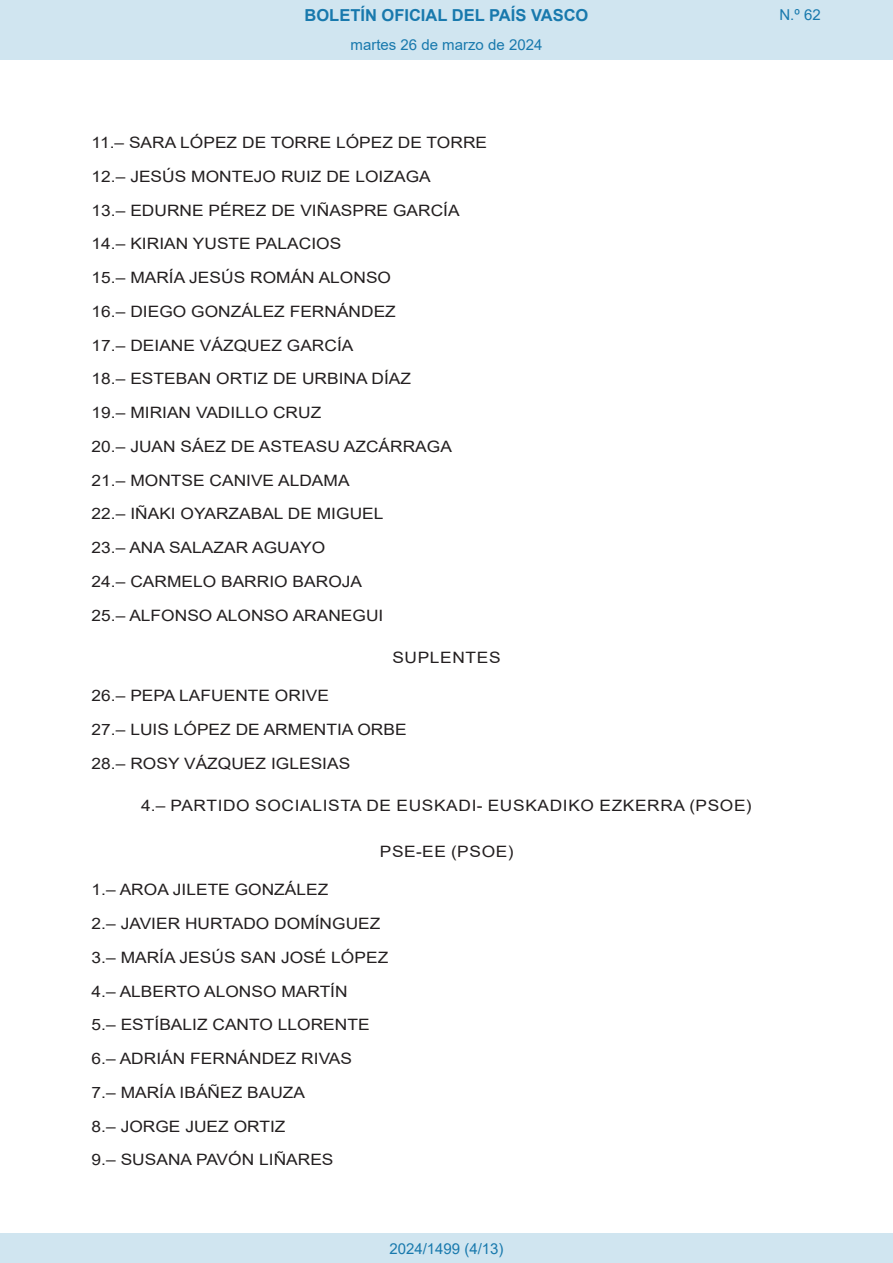
<style>
.page{position:relative;width:893px;height:1263px;background:#fff}
.page>*{position:absolute;margin:0;border:0;box-sizing:border-box;transform-origin:0 0}
.t1{font:700 16.5px "Arial";color:#1879ad}
.BOPVDetalle{font:15.6px "Arial";color:#231f20;scale:1.11 1}
.BOPVClave{font:15.6px "Arial";letter-spacing:.035em;color:#231f20;scale:1.11 1}
.Paginacion_Centro{font:15px "Arial";color:#1879ad}
</style>
<div class="page">
<div style="left:0;top:0;width:893px;height:60px;background:#d0e5f0"></div>
<div style="left:0;top:1233px;width:893px;height:30px;background:#d0e5f0"></div>
<p class="t1" style="left:305px;top:3px;width:285px">BOLETÍN OFICIAL DEL PAÍS VASCO</p>
<p class="Paginacion_Centro" style="left:351px;top:35px;width:193px">martes 26 de marzo de 2024</p>
<p class="Paginacion_Centro" style="left:779px;top:5px;width:43px">N.º 62</p>
<p class="BOPVDetalle" style="left:92px;top:132px;width:358px">11.– SARA LÓPEZ DE TORRE LÓPEZ DE TORRE</p>
<p class="BOPVDetalle" style="left:92px;top:166px;width:307px">12.– JESÚS MONTEJO RUIZ DE LOIZAGA</p>
<p class="BOPVDetalle" style="left:92px;top:199px;width:333px">13.– EDURNE PÉREZ DE VIÑASPRE GARCÍA</p>
<p class="BOPVDetalle" style="left:92px;top:233px;width:226px">14.– KIRIAN YUSTE PALACIOS</p>
<p class="BOPVDetalle" style="left:92px;top:267px;width:271px">15.– MARÍA JESÚS ROMÁN ALONSO</p>
<p class="BOPVDetalle" style="left:92px;top:301px;width:276px">16.– DIEGO GONZÁLEZ FERNÁNDEZ</p>
<p class="BOPVDetalle" style="left:92px;top:334px;width:237px">17.– DEIANE VÁZQUEZ GARCÍA</p>
<p class="BOPVDetalle" style="left:92px;top:368px;width:289px">18.– ESTEBAN ORTIZ DE URBINA DÍAZ</p>
<p class="BOPVDetalle" style="left:92px;top:402px;width:208px">19.– MIRIAN VADILLO CRUZ</p>
<p class="BOPVDetalle" style="left:92px;top:436px;width:326px">20.– JUAN SÁEZ DE ASTEASU AZCÁRRAGA</p>
<p class="BOPVDetalle" style="left:92px;top:469px;width:234px">21.– MONTSE CANIVE ALDAMA</p>
<p class="BOPVDetalle" style="left:92px;top:503px;width:264px">22.– IÑAKI OYARZABAL DE MIGUEL</p>
<p class="BOPVDetalle" style="left:92px;top:537px;width:212px">23.– ANA SALAZAR AGUAYO</p>
<p class="BOPVDetalle" style="left:92px;top:571px;width:245px">24.– CARMELO BARRIO BAROJA</p>
<p class="BOPVDetalle" style="left:92px;top:604px;width:264px">25.– ALFONSO ALONSO ARANEGUI</p>
<p class="BOPVClave" style="left:392px;top:647px;width:99px">SUPLENTES</p>
<p class="BOPVDetalle" style="left:92px;top:685px;width:215px">26.– PEPA LAFUENTE ORIVE</p>
<p class="BOPVDetalle" style="left:92px;top:718px;width:285px">27.– LUIS LÓPEZ DE ARMENTIA ORBE</p>
<p class="BOPVDetalle" style="left:92px;top:752px;width:234px">28.– ROSY VÁZQUEZ IGLESIAS</p>
<p class="BOPVClave" style="left:141px;top:794px;width:551px">4.– PARTIDO SOCIALISTA DE EUSKADI- EUSKADIKO EZKERRA (PSOE)</p>
<p class="BOPVClave" style="left:380px;top:841px;width:122px">PSE-EE (PSOE)</p>
<p class="BOPVDetalle" style="left:92px;top:879px;width:215px">1.– AROA JILETE GONZÁLEZ</p>
<p class="BOPVDetalle" style="left:92px;top:913px;width:262px">2.– JAVIER HURTADO DOMÍNGUEZ</p>
<p class="BOPVDetalle" style="left:92px;top:947px;width:269px">3.– MARÍA JESÚS SAN JOSÉ LÓPEZ</p>
<p class="BOPVDetalle" style="left:92px;top:980px;width:232px">4.– ALBERTO ALONSO MARTÍN</p>
<p class="BOPVDetalle" style="left:92px;top:1014px;width:252px">5.– ESTÍBALIZ CANTO LLORENTE</p>
<p class="BOPVDetalle" style="left:92px;top:1048px;width:236px">6.– ADRIÁN FERNÁNDEZ RIVAS</p>
<p class="BOPVDetalle" style="left:92px;top:1082px;width:194px">7.– MARÍA IBÁÑEZ BAUZA</p>
<p class="BOPVDetalle" style="left:92px;top:1115px;width:176px">8.– JORGE JUEZ ORTIZ</p>
<p class="BOPVDetalle" style="left:92px;top:1149px;width:219px">9.– SUSANA PAVÓN LIÑARES</p>
<p class="Paginacion_Centro" style="left:389px;top:1238px;width:116px">2024/1499 (4/13)</p>
</div>
